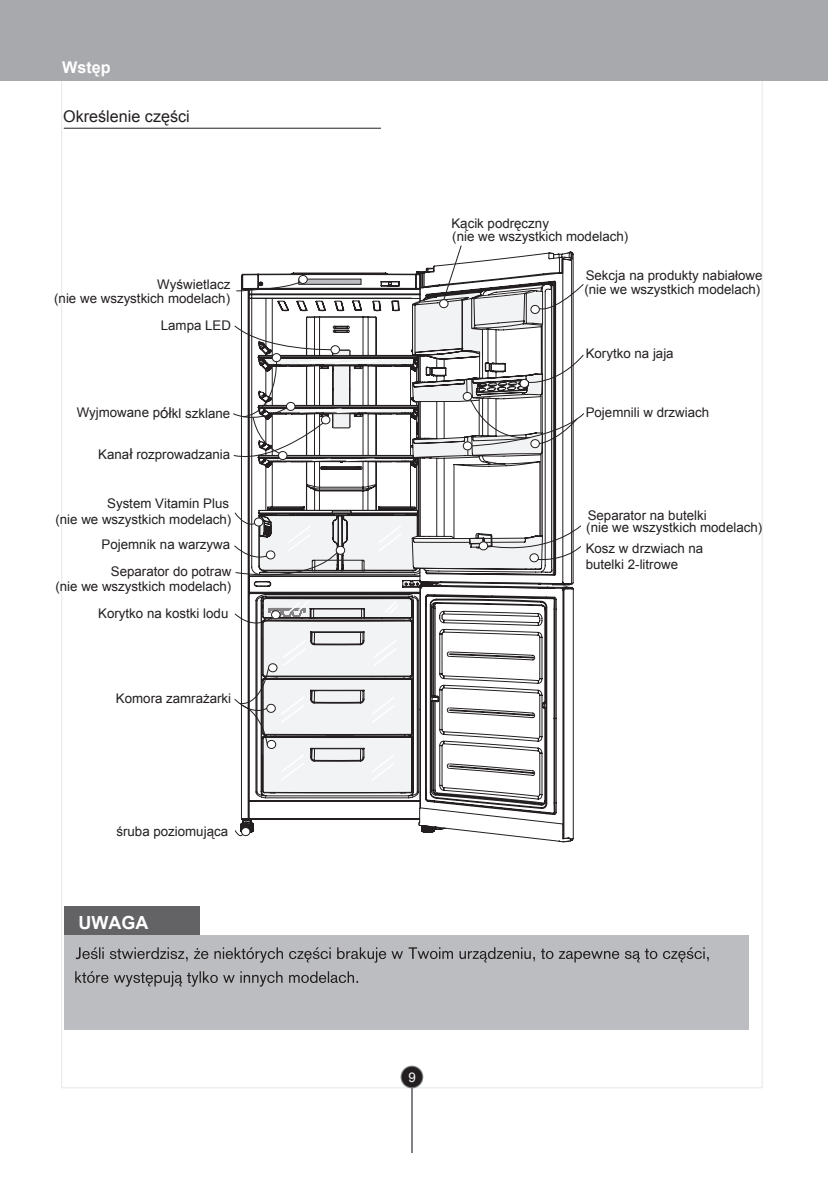
<style>
.page{position:relative;width:828px;height:1197px;background:#fff}
.page>*{position:absolute;margin:0;border:0;box-sizing:border-box;transform-origin:0 0}
.t1{font:700 18px "Arial";color:#fff}
.t2{font:16.2px "Arial";color:#231f20}
.t3{font:700 16.2px "Arial";color:#fff}
.t4{font:13.4px/16px "Arial";color:#231f20}
.t5{font:13.4px "Arial";color:#fff}
.s1{font-size:15px}
</style>
<div class="page">
<hr style="left:411px;top:1071px;width:2px;height:81px;background:#808285">
<svg style="left:400px;top:1065px;width:23px;height:23px"></svg>
<div style="left:402px;top:1066px;width:20px;height:21px;background:#231f20;border-radius:50%"></div>
<div style="left:0;top:0;width:828px;height:81px;background:#a8a9ad"></div>
<div style="left:64px;top:934px;width:684px;height:95px;background:#bcbdc0"></div>
<div style="left:64px;top:906px;width:136px;height:28px;background:#636366"></div>
<svg style="left:240px;top:463px;width:334px;height:379px"></svg>
<svg style="left:234px;top:512px;width:347px;height:71px"></svg>
<div style="left:336px;top:546px;width:9px;height:8px;background:#fff;border-radius:50%"></div>
<div style="left:336px;top:545px;width:9px;height:9px;border:1px solid #231f20;border-radius:50%"></div>
<svg style="left:234px;top:598px;width:177px;height:194px"></svg>
<svg style="left:267px;top:740px;width:9px;height:8px"></svg>
<div style="left:267px;top:739px;width:9px;height:9px;border:1px solid #231f20;border-radius:50%"></div>
<svg style="left:234px;top:830px;width:9px;height:8px"></svg>
<div style="left:241px;top:827px;width:9px;height:8px;background:#fff;border-radius:50%"></div>
<div style="left:241px;top:827px;width:9px;height:9px;border:1px solid #231f20;border-radius:50%"></div>
<hr style="left:64px;top:128px;width:317px;height:1px;background:#231f20">
<svg style="left:233px;top:245px;width:351px;height:218px"></svg>
<div style="left:463px;top:442px;width:9px;height:8px;background:#fff;border-radius:50%"></div>
<div style="left:463px;top:441px;width:9px;height:9px;border:1px solid #231f20;border-radius:50%"></div>
<svg style="left:75px;top:947px;width:634px;height:39px"></svg>
<p class="t3" style="left:62px;top:56px;width:50px">Wstęp</p>
<p class="t2" style="left:63px;top:106px;width:128px">Określenie części</p>
<p class="t4" style="left:54px;top:277px;width:178px;line-height:14px;text-align:right">Wyświetlacz<br>(nie we wszystkich modelach)</p>
<p class="t4" style="left:161px;top:317px;width:72px">Lampa LED</p>
<p class="t4" style="left:77px;top:405px;width:155px">Wyjmowane p<span class="s1">ół</span>kl szklane</p>
<p class="t4" style="left:98px;top:446px;width:133px">Kana<span class="s1">ł</span> rozprowadzania</p>
<p class="t4" style="left:107px;top:495px;width:123px">System Vitamin Plus</p>
<p class="t4" style="left:55px;top:511px;width:177px">(nie we wszystkich modelach)</p>
<p class="t4" style="left:102px;top:536px;width:130px">Pojemnik na warzywa</p>
<p class="t4" style="left:111px;top:563px;width:122px">Separator do potraw</p>
<p class="t4" style="left:55px;top:578px;width:177px">(nie we wszystkich modelach)</p>
<p class="t4" style="left:98px;top:605px;width:132px">Korytko na kostki lodu</p>
<p class="t4" style="left:116px;top:690px;width:117px">Komora zamrażarki</p>
<p class="t4" style="left:116px;top:823px;width:113px">śruba poziomująca</p>
<h1 class="t1" style="left:79px;top:910px;width:71px">UWAGA</h1>
<p class="t4" style="left:451px;top:216px;width:99px">Kącik podręczny</p>
<p class="t4" style="left:452px;top:228px;width:177px">(nie we wszystkich modelach)</p>
<p class="t4" style="left:586px;top:267px;width:178px">Sekcja na produkty nabiałowe</p>
<p class="t4" style="left:584px;top:282px;width:177px">(nie we wszystkich modelach)</p>
<p class="t4" style="left:586px;top:345px;width:89px">Korytko na jaja</p>
<p class="t4" style="left:586px;top:404px;width:125px">Pojemnili w drzwiach</p>
<p class="t4" style="left:588px;top:507px;width:121px">Separator na butelki</p>
<p class="t4" style="left:586px;top:540px;width:119px">Kosz w drzwiach na butelki 2-litrowe</p>
<p class="t4" style="left:586px;top:519px;width:177px">(nie we wszystkich modelach)</p>
<p class="t5" style="left:408px;top:1068px;width:9px">9</p>
</div>
